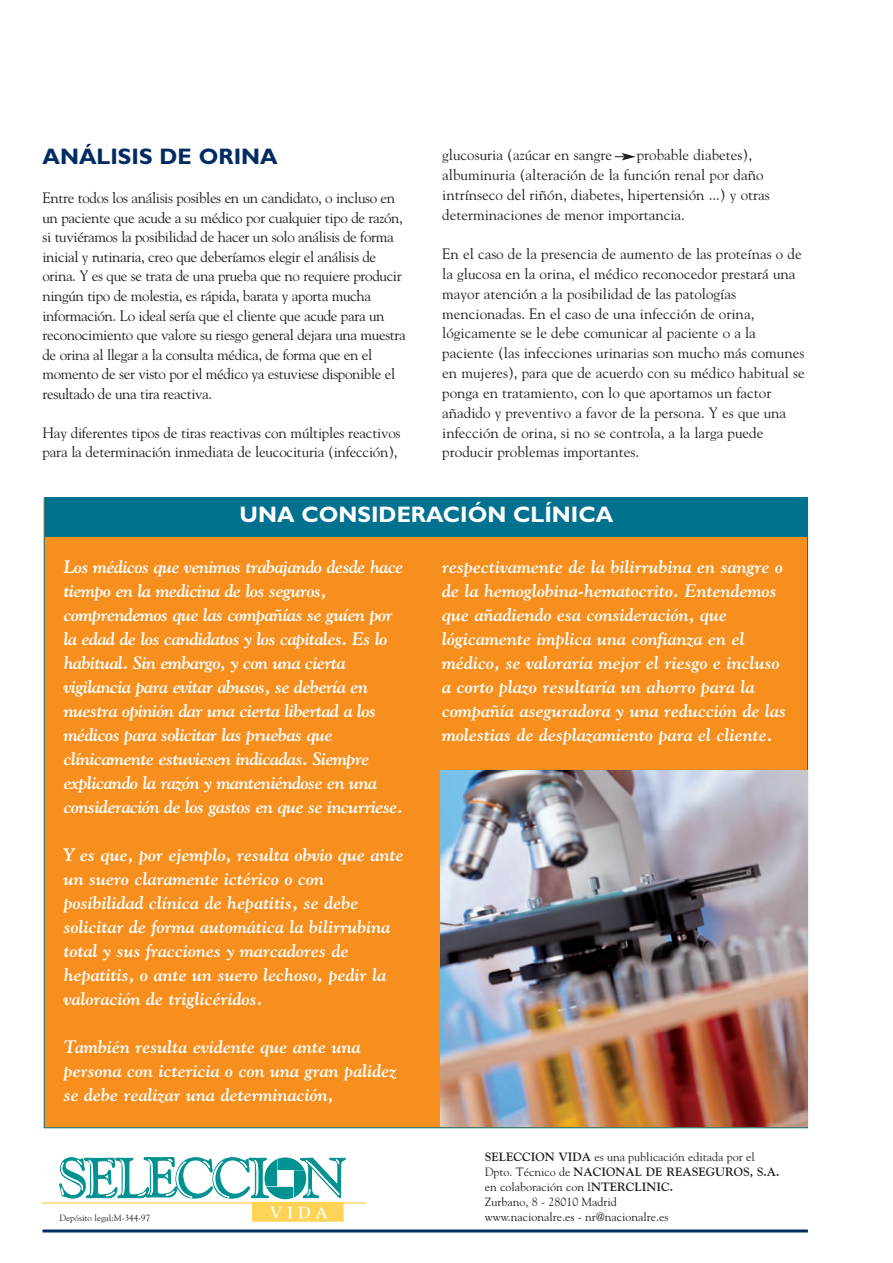
<style>
.page{position:relative;width:893px;height:1263px;background:#fff}
.page>*{position:absolute;margin:0;border:0;box-sizing:border-box;transform-origin:0 0}
.t1{font:700 22.5px "Gill Sans";color:#fff}
.t2{font:700 22.5px "Gill Sans";color:#002c62}
.t3{font:italic 700 18px/24px "Goudy";color:#fff}
.t4{font:italic 700 18px/24px "Goudy";letter-spacing:-.03em;color:#fff}
.t5{font:15px/19.8px "Goudy";color:#231f20}
.t6{font:15px/19.5px "Goudy";letter-spacing:-.025em;color:#231f20}
.t7{font:12px/15px "Goudy";color:#231f20}
.t8{font:9px "Goudy";color:#231f20}
.s1{font-weight:700}
</style>
<div class="page">
<div style="left:44px;top:498px;width:763px;height:630px;background:#f68f1e"></div>
<div style="left:45px;top:497px;width:763px;height:40px;background:#00718e"></div>
<img style="left:440px;top:771px;width:367px;height:356px">
<div style="left:253px;top:1202px;width:90px;height:19px;background:#fed356"></div>
<svg style="left:59px;top:1157px;width:287px;height:42px"></svg>
<svg style="left:270px;top:1206px;width:58px;height:12px"></svg>
<hr style="left:43px;top:1202px;width:323px;height:2px;background:#fed356">
<hr style="left:43px;top:1229px;width:765px;height:3px;background:#002c62">
<svg style="left:615px;top:153px;width:21px;height:7px"></svg>
<h1 class="t2" style="left:43px;top:148px;width:237px">ANÁLISIS DE ORINA</h1>
<p class="t6" style="left:43px;top:188px;width:365px">Entre todos los análisis posibles en un candidato, o incluso en un paciente que acude a su médico por cualquier tipo de razón, si tuviéramos la posibilidad de hacer un solo análisis de forma inicial y rutinaria, creo que deberíamos elegir el análisis de orina. Y es que se trata de una prueba que no requiere producir ningún tipo de molestia, es rápida, barata y aporta mucha información. Lo ideal sería que el cliente que acude para un reconocimiento que valore su riesgo general dejara una muestra de orina al llegar a la consulta médica, de forma que en el momento de ser visto por el médico ya estuviese disponible el resultado de una tira reactiva.</p>
<p class="t5" style="left:43px;top:423px;width:360px">Hay diferentes tipos de tiras reactivas con múltiples reactivos para la determinación inmediata de leucocituria (infección),</p>
<p class="t5" style="left:442px;top:145px;width:329px;text-indent:195px">probable diabetes), albuminuria (alteración de la función renal por daño intrínseco del riñón, diabetes, hipertensión ...) y otras determinaciones de menor importancia.</p>
<p class="t5" style="left:442px;top:244px;width:364px">En el caso de la presencia de aumento de las proteínas o de la glucosa en la orina, el médico reconocedor prestará una mayor atención a la posibilidad de las patologías mencionadas. En el caso de una infección de orina, lógicamente se le debe comunicar al paciente o a la paciente (las infecciones urinarias son mucho más comunes en mujeres), para que de acuerdo con su médico habitual se ponga en tratamiento, con lo que aportamos un factor añadido y preventivo a favor de la persona. Y es que una infección de orina, si no se controla, a la larga puede producir problemas importantes.</p>
<p class="t5" style="left:442px;top:145px;width:171px">glucosuria (azúcar en sangre</p>
<h1 class="t1" style="left:240px;top:506px;width:375px">UNA CONSIDERACIÓN CLÍNICA</h1>
<p class="t4" style="left:64px;top:555px;width:341px">Los médicos que venimos trabajando desde hace tiempo en la medicina de los seguros, comprendemos que las compañías se guíen por la edad de los candidatos y los capitales. Es lo habitual. Sin embargo, y con una cierta vigilancia para evitar abusos, se debería en nuestra opinión dar una cierta libertad a los médicos para solicitar las pruebas que clínicamente estuviesen indicadas. Siempre explicando la razón y manteniéndose en una consideración de los gastos en que se incurriese.</p>
<p class="t3" style="left:64px;top:843px;width:342px">Y es que, por ejemplo, resulta obvio que ante un suero claramente ictérico o con posibilidad clínica de hepatitis, se debe solicitar de forma automática la bilirrubina total y sus fracciones y marcadores de hepatitis, o ante un suero lechoso, pedir la valoración de triglicéridos.</p>
<p class="t3" style="left:64px;top:1035px;width:334px">También resulta evidente que ante una persona con ictericia o con una gran palidez se debe realizar una determinación,</p>
<p class="t3" style="left:442px;top:555px;width:346px">respectivamente de la bilirrubina en sangre o de la hemoglobina-hematocrito. Entendemos que añadiendo esa consideración, que lógicamente implica una confianza en el médico, se valoraría mejor el riesgo e incluso a corto plazo resultaría un ahorro para la compañía aseguradora y una reducción de las molestias de desplazamiento para el cliente.</p>
<p class="t7" style="left:485px;top:1149px;width:296px"><span class="s1">SELECCION VIDA</span> es una publicación editada por el Dpto. Técnico de <span class="s1">NACIONAL DE REASEGUROS, S.A. </span>en colaboración con I<span class="s1">NTERCLINIC.<br></span>Zurbano, 8 - 28010 Madrid</p>
<p class="t8" style="left:60px;top:1212px;width:92px">Depósito legal:M-344-97</p>
<p class="t7" style="left:485px;top:1209px;width:185px">www.nacionalre.es - nr@nacionalre.es</p>
</div>
